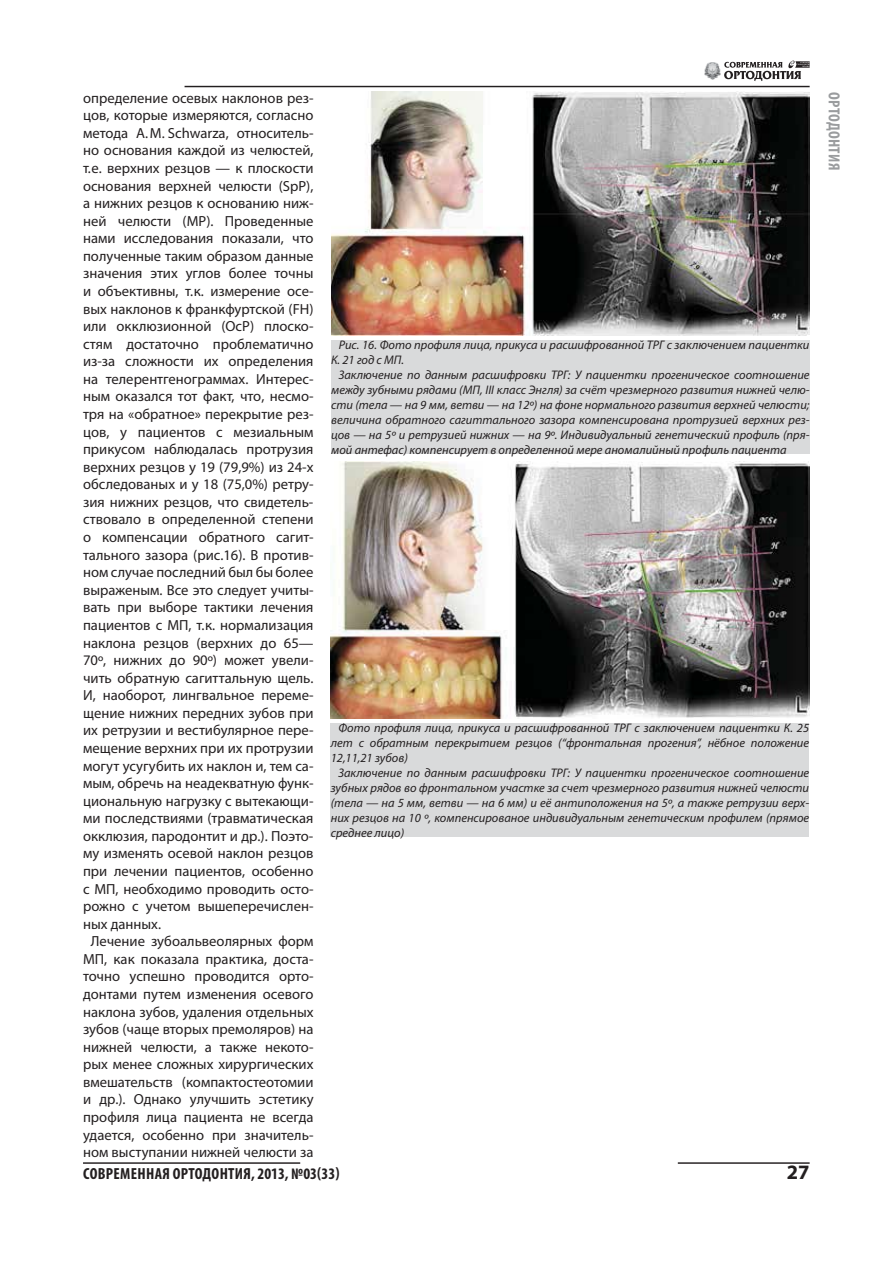
<style>
.page{position:relative;width:893px;height:1263px;background:#fff}
.page>*{position:absolute;margin:0;border:0;box-sizing:border-box;transform-origin:0 0}
.t1{font:700 20.55px "Myriad Pro";color:#231f20}
.t2{font:700 condensed 16.05px "Myriad Pro";letter-spacing:.02em;color:#231f20}
.t3{font:700 condensed 16.05px "Myriad Pro";letter-spacing:.02em;color:#9a9c9e}
.t4{font:14.7px "Myriad Pro";color:#231f20}
.t5{font:italic 12.45px/15px "Myriad Pro";color:#231f20;text-align:justify}
</style>
<div class="page">
<hr style="left:185px;top:86px;width:625px;height:1px;background:#231f20">
<hr style="left:83px;top:1162px;width:217px;height:2px;background:#231f20">
<hr style="left:678px;top:1162px;width:132px;height:2px;background:#231f20">
<svg style="left:724px;top:60px;width:86px;height:21px"></svg>
<img style="left:704px;top:62px;width:16px;height:17px">
<div style="left:331px;top:340px;width:478px;height:114px;background:#d9dadb"></div>
<div style="left:331px;top:723px;width:478px;height:114px;background:#d9dadb"></div>
<img style="left:331px;top:92px;width:479px;height:243px">
<img style="left:331px;top:461px;width:478px;height:258px">
<p class="t4" style="left:83px;top:92px;width:232px">определение осевых наклонов рез-</p>
<p class="t4" style="left:83px;top:110px;width:232px">цов, которые измеряются, согласно</p>
<p class="t4" style="left:83px;top:127px;width:232px">метода А. М. Schwarza, относитель-</p>
<p class="t4" style="left:83px;top:145px;width:232px">но основания каждой из челюстей,</p>
<p class="t4" style="left:83px;top:162px;width:232px">т. е. верхних резцов — к плоскости</p>
<p class="t4" style="left:83px;top:180px;width:232px">основания верхней челюсти (SpP),</p>
<p class="t4" style="left:83px;top:198px;width:232px">а нижних резцов к основанию ниж-</p>
<p class="t4" style="left:83px;top:215px;width:232px">ней челюсти (МР). Проведенные</p>
<p class="t4" style="left:83px;top:233px;width:232px">нами исследования показали, что</p>
<p class="t4" style="left:83px;top:250px;width:232px">полученные таким образом данные</p>
<p class="t4" style="left:83px;top:268px;width:232px">значения этих углов более точны</p>
<p class="t4" style="left:83px;top:285px;width:232px">и объективны, т. к. измерение осе-</p>
<p class="t4" style="left:83px;top:303px;width:232px">вых наклонов к франкфуртской (FH)</p>
<p class="t4" style="left:83px;top:321px;width:232px">или окклюзионной (ОсР) плоско-</p>
<p class="t4" style="left:83px;top:338px;width:232px">стям достаточно проблематично</p>
<p class="t4" style="left:83px;top:356px;width:232px">из-за сложности их определения</p>
<p class="t4" style="left:83px;top:373px;width:232px">на телерентгенограммах. Интерес-</p>
<p class="t4" style="left:83px;top:391px;width:232px">ным оказался тот факт, что, несмо-</p>
<p class="t4" style="left:83px;top:409px;width:232px">тря на «обратное» перекрытие рез-</p>
<p class="t4" style="left:83px;top:426px;width:232px">цов, у пациентов с мезиальным</p>
<p class="t4" style="left:83px;top:444px;width:232px">прикусом наблюдалась протрузия</p>
<p class="t4" style="left:83px;top:461px;width:232px">верхних резцов у 19 (79,9%) из 24-х</p>
<p class="t4" style="left:83px;top:479px;width:232px">обследованых и у 18 (75,0%) ретру-</p>
<p class="t4" style="left:83px;top:496px;width:232px">зия нижних резцов, что свидетель-</p>
<p class="t4" style="left:83px;top:514px;width:232px">ствовало в определенной степени</p>
<p class="t4" style="left:83px;top:532px;width:232px">о компенсации обратного сагит-</p>
<p class="t4" style="left:83px;top:549px;width:232px">тального зазора (рис.16). В против-</p>
<p class="t4" style="left:83px;top:567px;width:232px">ном случае последний был бы более</p>
<p class="t4" style="left:83px;top:584px;width:232px">выраженым. Все это следует учиты-</p>
<p class="t4" style="left:83px;top:602px;width:232px">вать при выборе тактики лечения</p>
<p class="t4" style="left:83px;top:619px;width:232px">пациентов с МП, т. к. нормализация</p>
<p class="t4" style="left:83px;top:637px;width:232px">наклона резцов (верхних до 65—</p>
<p class="t4" style="left:83px;top:655px;width:232px">70º, нижних до 90º) может увели-</p>
<p class="t4" style="left:83px;top:672px;width:232px">чить обратную сагиттальную щель.</p>
<p class="t4" style="left:83px;top:690px;width:232px">И, наоборот, лингвальное переме-</p>
<p class="t4" style="left:83px;top:707px;width:232px">щение нижних передних зубов при</p>
<p class="t4" style="left:83px;top:725px;width:232px">их ретрузии и вестибулярное пере-</p>
<p class="t4" style="left:83px;top:742px;width:232px">мещение верхних при их протрузии</p>
<p class="t4" style="left:83px;top:760px;width:232px">могут усугубить их наклон и, тем са-</p>
<p class="t4" style="left:83px;top:778px;width:232px">мым, обречь на неадекватную функ-</p>
<p class="t4" style="left:83px;top:795px;width:232px">циональную нагрузку с вытекающи-</p>
<p class="t4" style="left:83px;top:813px;width:232px">ми последствиями (травматическая</p>
<p class="t4" style="left:83px;top:830px;width:232px">окклюзия, пародонтит и др.). Поэто-</p>
<p class="t4" style="left:83px;top:848px;width:232px">му изменять осевой наклон резцов</p>
<p class="t4" style="left:83px;top:865px;width:232px">при лечении пациентов, особенно</p>
<p class="t4" style="left:83px;top:883px;width:232px">с МП, необходимо проводить осто-</p>
<p class="t4" style="left:83px;top:901px;width:232px">рожно с учетом вышеперечислен-</p>
<p class="t4" style="left:83px;top:918px;width:79px">ных данных.</p>
<p class="t4" style="left:91px;top:936px;width:224px">Лечение зубоальвеолярных форм</p>
<p class="t4" style="left:83px;top:953px;width:232px">МП, как показала практика, доста-</p>
<p class="t4" style="left:83px;top:971px;width:232px">точно успешно проводится орто-</p>
<p class="t4" style="left:83px;top:988px;width:232px">донтами путем изменения осевого</p>
<p class="t4" style="left:83px;top:1006px;width:232px">наклона зубов, удаления отдельных</p>
<p class="t4" style="left:83px;top:1024px;width:232px">зубов (чаще вторых премоляров) на</p>
<p class="t4" style="left:83px;top:1041px;width:232px">нижней челюсти, а также некото-</p>
<p class="t4" style="left:83px;top:1059px;width:232px">рых менее сложных хирургических</p>
<p class="t4" style="left:83px;top:1076px;width:232px">вмешательств (компактостеотомии</p>
<p class="t4" style="left:83px;top:1094px;width:232px">и др.). Однако улучшить эстетику</p>
<p class="t4" style="left:83px;top:1111px;width:232px">профиля лица пациента не всегда</p>
<p class="t4" style="left:83px;top:1129px;width:232px">удается, особенно при значитель-</p>
<p class="t4" style="left:83px;top:1147px;width:232px">ном выступании нижней челюсти за</p>
<p class="t5" style="left:331px;top:338px;width:480px;text-indent:8px">Рис. 16. Фото профиля лица, прикуса и расшифрованной ТРГ с заключением пациентки<br>К. 21 год с МП.</p>
<p class="t5" style="left:331px;top:368px;width:480px;text-indent:8px">Заключение по данным расшифровки ТРГ: У пациентки прогеническое соотношение между зубными рядами (МП, III класс Энгля) за счёт чрезмерного развития нижней челю&shy;сти (тела — на 9 мм, ветви — на 12º) на фоне нормального развития верхней челюсти; величина обратного сагиттального зазора компенсирована протрузией верхних рез&shy;цов — на 5º и ретрузией нижних — на 9º. Индивидуальный генетический профиль (пря&shy;мой антефас) компенсирует в определенной мере аномалийный профиль пациента</p>
<p class="t5" style="left:331px;top:721px;width:480px;text-indent:8px">Фото профиля лица, прикуса и расшифрованной ТРГ с заключением пациентки К. 25 лет с обратным перекрытием резцов (“фронтальная прогения”, нёбное положение 12,11,21 зубов)</p>
<p class="t5" style="left:331px;top:766px;width:480px;text-indent:8px">Заключение по данным расшифровки ТРГ: У пациентки прогеническое соотношение зубных рядов во фронтальном участке за счет чрезмерного развития нижней челюсти (тела — на 5 мм, ветви — на 6 мм) и её антиположения на 5º, а также ретрузии верх&shy;них резцов на 10 º, компенсированое индивидуальным генетическим профилем (прямое среднее лицо)</p>
<p class="t2" style="left:83px;top:1164px;width:258px">СОВРЕМЕННАЯ ОРТОДОНТИЯ, 2013, №03(33)</p>
<h1 class="t1" style="left:787px;top:1164px;width:24px">27</h1>
<p class="t3" style="left:844px;top:92px;width:80px;rotate:90deg">ОРТОДОНТИЯ</p>
</div>
